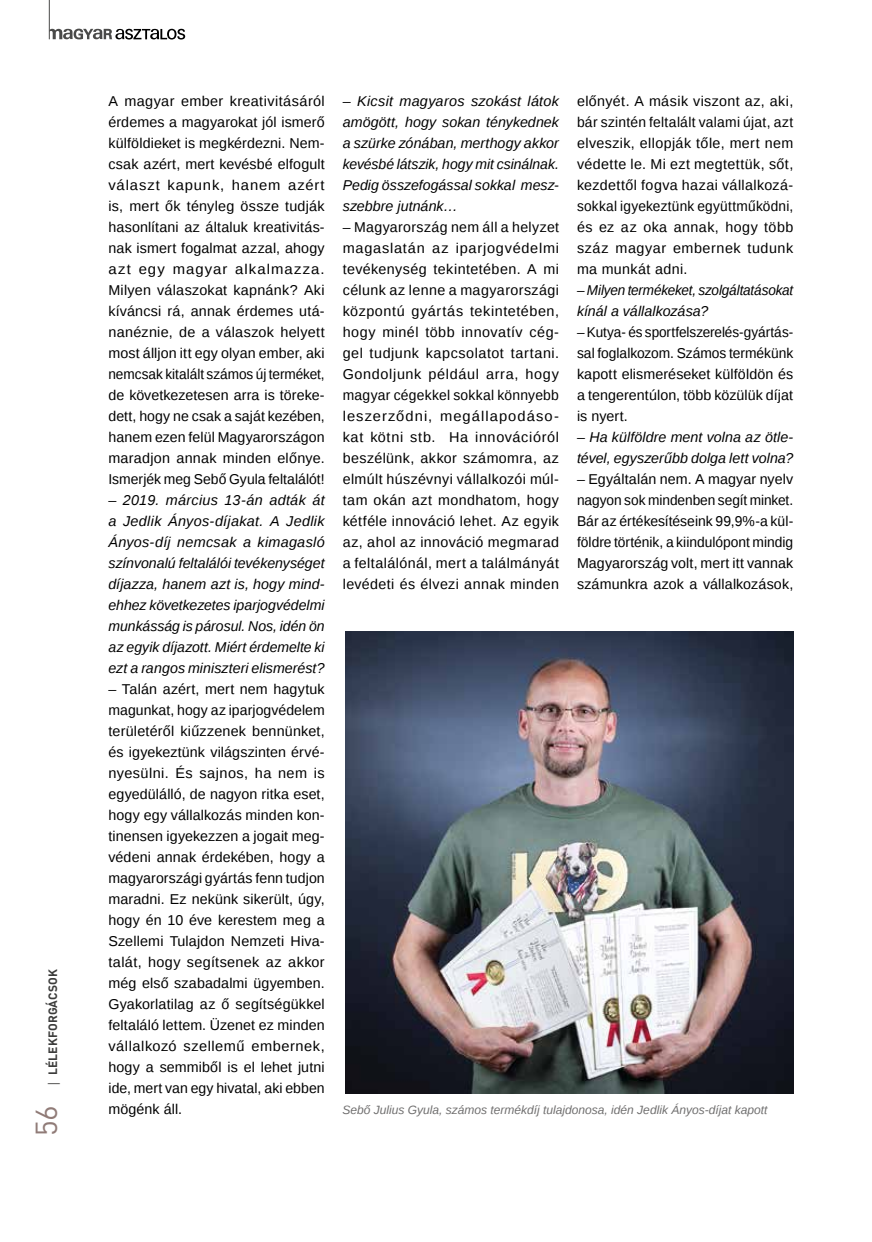
<style>
.page{position:relative;width:872px;height:1242px;background:#fff}
.page>*{position:absolute;margin:0;border:0;box-sizing:border-box;transform-origin:0 0}
.t1{font:30px "DIN Pro";color:#907b77}
.t2{font:14.25px/21px "Liberation Sans";letter-spacing:.015em;color:#000;text-align:justify}
.t3{font:italic 14.25px/21px "Liberation Sans";color:#000;text-align:justify}
.t4{font:14.25px/21px "Liberation Sans";letter-spacing:.015em;color:#000;text-align:justify;scale:.95 1}
.t5{font:italic 14.25px/21px "Liberation Sans";color:#000;scale:.95 1}
.t6{font:italic 12px "Liberation Sans";color:#706f6f}
.t7{font:700 12px "DIN Pro";letter-spacing:.01em;color:#3c3c3b}
.s1{font-family:"Open Sans";font-weight:400}
</style>
<div class="page">
<svg style="left:49px;top:29px;width:136px;height:11px"></svg>
<hr style="left:49px;top:0;width:1px;height:39px;background:#4a4a49">
<img style="left:345px;top:631px;width:448px;height:462px">
<p class="t7" style="left:45px;top:1087px;width:120px;rotate:-90deg"><span class="s1">|</span> LÉLEKFORGÁCSOK</p>
<h1 class="t1" style="left:26px;top:1136px;width:33px;rotate:-90deg">56</h1>
<p class="t2" style="left:108px;top:91px;width:218px">A magyar ember kreativitásáról érdemes a magyarokat jól ismerő külföldieket is megkérdezni. Nem&shy;csak azért, mert kevésbé elfogult választ kapunk, hanem azért is, mert ők tényleg össze tudják hasonlítani az általuk kreativitás&shy;nak ismert fogalmat azzal, ahogy azt egy magyar alkalmazza.<br>Milyen válaszokat kapnánk? Aki kíváncsi rá, annak érdemes utá&shy;nanéznie, de a válaszok helyett most álljon itt egy olyan ember, aki nemcsak kitalált számos új terméket, de következetesen arra is töreke&shy;dett, hogy ne csak a saját kezében, hanem ezen felül Magyarországon maradjon annak minden előnye.<br>Ismerjék meg Sebő Gyula feltalálót!</p>
<p class="t3" style="left:108px;top:489px;width:218px">– 2019. március 13-án adták át a Jedlik Ányos-díjakat. A Jedlik Ányos-díj nemcsak a kimagasló színvonalú feltalálói tevékenységet díjazza, hanem azt is, hogy mind&shy;ehhez következetes iparjogvédelmi munkásság is párosul. Nos, idén ön az egyik díjazott. Miért érdemelte ki ezt a rangos miniszteri elismerést?</p>
<p class="t2" style="left:108px;top:679px;width:218px">– Talán azért, mert nem hagytuk magunkat, hogy az iparjogvédelem területéről kiűzzenek bennünket, és igyekeztünk világszinten érvé&shy;nyesülni. És sajnos, ha nem is egyedülálló, de nagyon ritka eset, hogy egy vállalkozás minden kon&shy;tinensen igyekezzen a jogait meg&shy;védeni annak érdekében, hogy a magyarországi gyártás fenn tudjon maradni. Ez nekünk sikerült, úgy, hogy én 10 éve kerestem meg a Szellemi Tulajdon Nemzeti Hiva&shy;talát, hogy segítsenek az akkor még első szabadalmi ügyemben.<br>Gyakorlatilag az ő segítségükkel feltaláló lettem. Üzenet ez minden vállalkozó szellemű embernek, hogy a semmiből is el lehet jutni ide, mert van egy hivatal, aki ebben mögénk áll.</p>
<p class="t3" style="left:343px;top:90px;width:218px">– Kicsit magyaros szokást látok amögött, hogy sokan ténykednek a szürke zónában, merthogy akkor kevésbé látszik, hogy mit csinálnak.<br>Pedig összefogással sokkal mes - szebbre jutnánk…</p>
<p class="t2" style="left:343px;top:217px;width:218px">– Magyarország nem áll a helyzet magaslatán az iparjogvédelmi tevékenység tekintetében. A mi célunk az lenne a magyarországi központú gyártás tekintetében, hogy minél több innovatív cég&shy;gel tudjunk kapcsolatot tartani.<br>Gondoljunk például arra, hogy magyar cégekkel sokkal könnyebb leszerződni, megállapodáso&shy;kat kötni stb. Ha innovációról beszélünk, akkor számomra, az elmúlt húszévnyi vállalkozói múl&shy;tam okán azt mondhatom, hogy kétféle innováció lehet. Az egyik az, ahol az innováció megmarad a feltalálónál, mert a találmányát levédeti és élvezi annak minden</p>
<p class="t2" style="left:577px;top:91px;width:218px">előnyét. A másik viszont az, aki, bár szintén feltalált valami újat, azt elveszik, ellopják tőle, mert nem védette le. Mi ezt megtettük, sőt, kezdettől fogva hazai vállalkozá&shy;sokkal igyekeztünk együttműködni, és ez az oka annak, hogy több száz magyar embernek tudunk ma munkát adni.</p>
<p class="t5" style="left:577px;top:279px;width:229px">– Milyen termékeket, szolgáltatásokat kínál a vállalkozása?</p>
<p class="t4" style="left:577px;top:322px;width:229px">– Kutya- és sportfelszerelés-gyártás&shy;sal foglalkozom. Számos termékünk kapott elismeréseket külföldön és a tengerentúlon, több közülük díjat is nyert.</p>
<p class="t3" style="left:577px;top:426px;width:218px">– Ha külföldre ment volna az ötle&shy;tével, egyszerűbb dolga lett volna?</p>
<p class="t2" style="left:577px;top:469px;width:218px">– Egyáltalán nem. A magyar nyelv nagyon sok mindenben segít minket.<br>Bár az értékesítéseink 99,9%-a kül&shy;földre történik, a kiindulópont mindig Magyarország volt, mert itt vannak számunkra azok a vállalkozások,</p>
<p class="t6" style="left:342px;top:1102px;width:426px">Sebő Julius Gyula, számos termékdíj tulajdonosa, idén Jedlik Ányos-díjat kapott</p>
</div>
